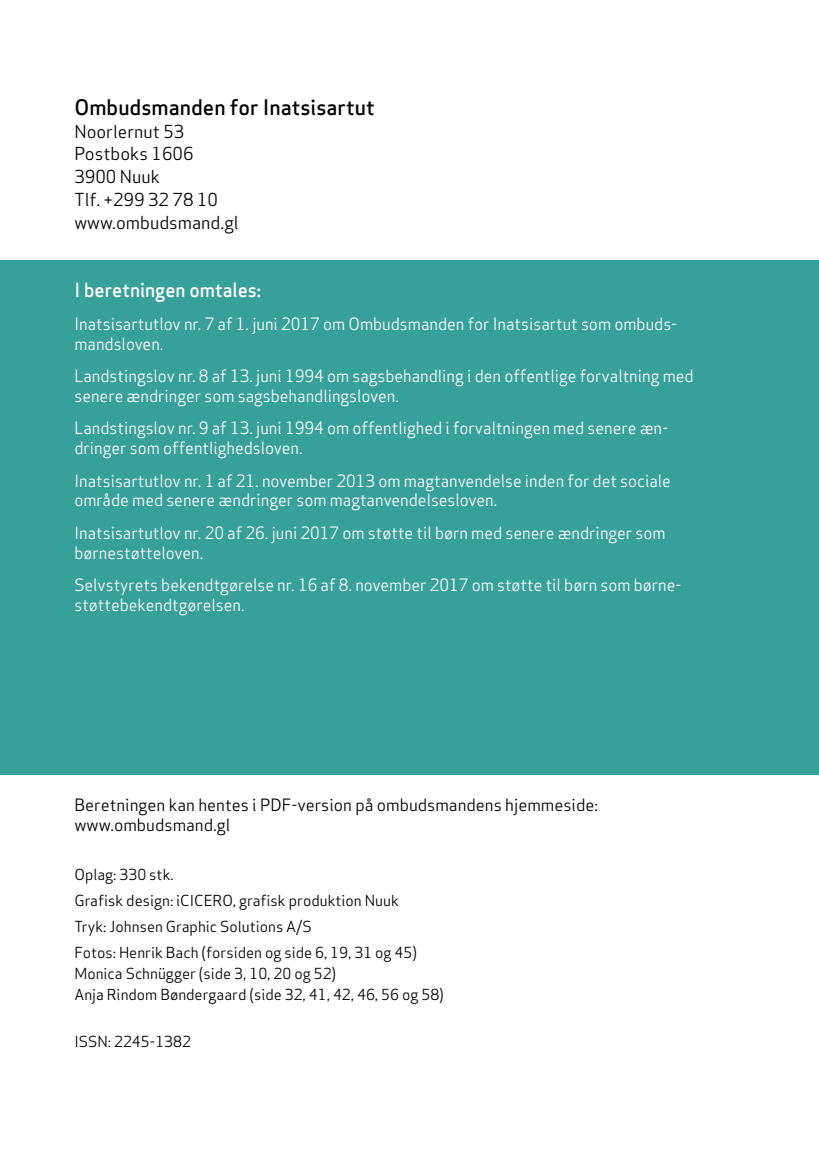
<style>
.page{position:relative;width:819px;height:1151px;background:#fff}
.page>*{position:absolute;margin:0;border:0;box-sizing:border-box;transform-origin:0 0}
.t1{font:500 21px "Apex Sans";color:#000}
.t2{font:500 19.25px "Apex Sans";color:#fff}
.t3{font:17.5px/22.8px "Apex Sans";color:#000}
.t4{font:16.62px/19.9px "Apex Sans";color:#fff}
.t5{font:16.62px/19.9px "Apex Sans";color:#000}
.t6{font:14.88px/25.9px "Apex Sans";color:#000}
</style>
<div class="page">
<div style="left:0;top:260px;width:819px;height:515px;background:#38a09b"></div>
<p class="t1" style="left:74px;top:89px;width:301px">Ombudsmanden for Inatsisartut</p>
<p class="t3" style="left:74px;top:118px;width:165px">Noorlernut 53<br>Postboks 1606<br>3900 Nuuk<br>Tlf. +299 32 78 10 www.ombudsmand.gl</p>
<p class="t2" style="left:74px;top:273px;width:188px">I beretningen omtales:</p>
<p class="t4" style="left:74px;top:312px;width:604px">Inatsisartutlov nr. 7 af 1. juni 2017 om Ombudsmanden for Inatsisartut som ombuds&shy;mandsloven.</p>
<p class="t4" style="left:74px;top:364px;width:620px">Landstingslov nr. 8 af 13. juni 1994 om sagsbehandling i den offentlige forvaltning med senere ændringer som sagsbehandlingsloven.</p>
<p class="t4" style="left:74px;top:416px;width:595px">Landstingslov nr. 9 af 13. juni 1994 om offentlighed i forvaltningen med senere æn&shy;dringer som offentlighedsloven.</p>
<p class="t4" style="left:74px;top:469px;width:598px">Inatsisartutlov nr. 1 af 21. november 2013 om magtanvendelse inden for det sociale område med senere ændringer som magtanvendelsesloven.</p>
<p class="t4" style="left:74px;top:521px;width:592px">Inatsisartutlov nr. 20 af 26. juni 2017 om støtte til børn med senere ændringer som børnestøtteloven.</p>
<p class="t4" style="left:74px;top:573px;width:608px">Selvstyrets bekendtgørelse nr. 16 af 8. november 2017 om støtte til børn som børne&shy;støttebekendtgørelsen.</p>
<p class="t5" style="left:74px;top:793px;width:525px">Beretningen kan hentes i PDF-version på ombudsmandens hjemmeside: www.ombudsmand.gl</p>
<p class="t6" style="left:74px;top:860px;width:344px">Oplag: 330 stk.<br>Grafisk design: iCICERO, grafisk produktion Nuuk Tryk: Johnsen Graphic Solutions A/S<br>Fotos: Henrik Bach (forsiden og side 6, 19, 31 og 45)</p>
<p class="t6" style="left:74px;top:961px;width:371px;line-height:21px">Monica Schnügger (side 3, 10, 20 og 52)<br>Anja Rindom Bøndergaard (side 32, 41, 42, 46, 56 og 58)</p>
<p class="t6" style="left:74px;top:1027px;width:118px">ISSN: 2245-1382</p>
</div>
